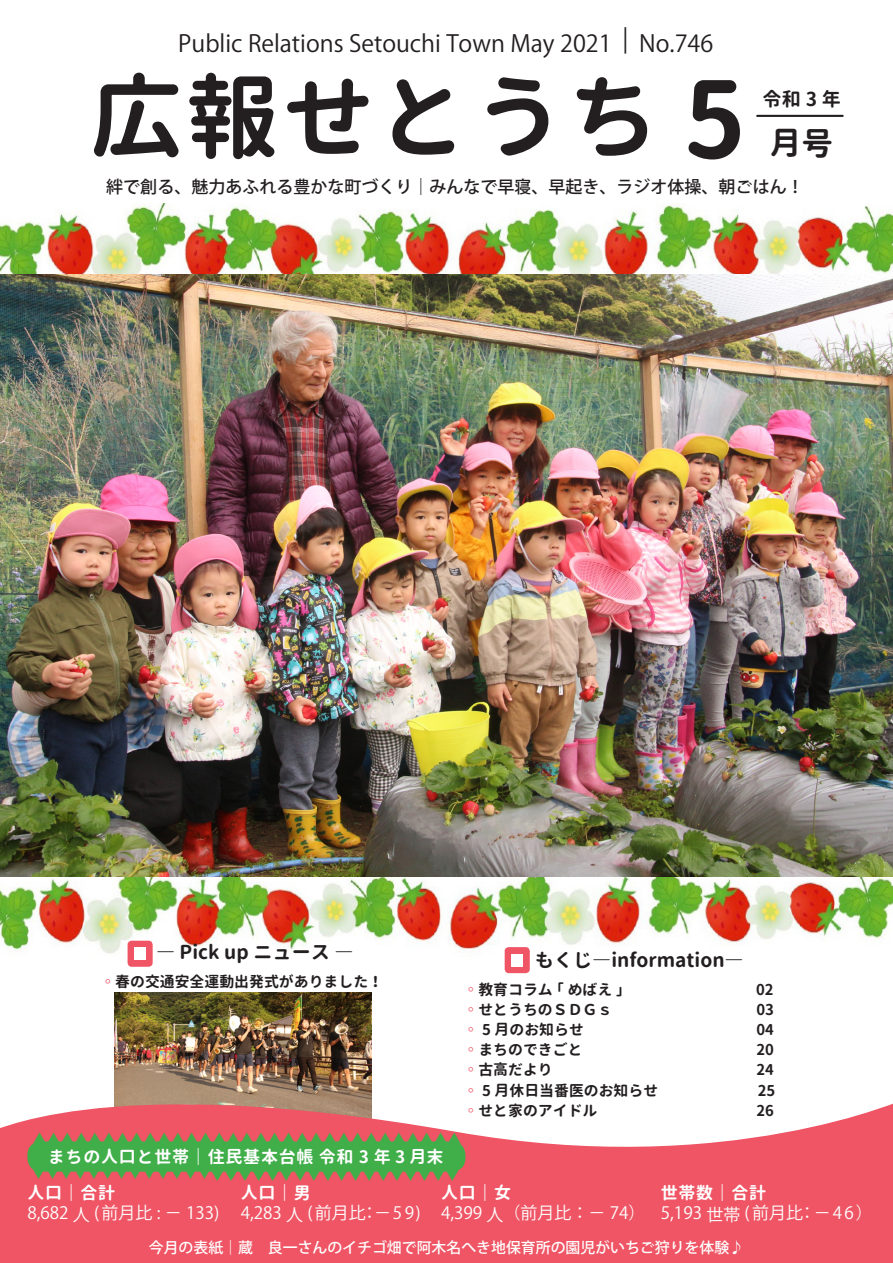
<style>
.page{position:relative;width:893px;height:1263px;background:#fff}
.page>*{position:absolute;margin:0;border:0;box-sizing:border-box;transform-origin:0 0}
.t1{font:700 105.3px "Gen Jyuu Gothic X";color:#231f20}
.t2{font:700 92.85px "Gen Jyuu Gothic X";letter-spacing:.02em;color:#231f20}
.t3{font:700 31.95px "Gen Jyuu Gothic X";color:#231f20}
.t4{font:23.4px "Koz Go Pro";color:#231f20}
.t5{font:700 19.2px "Gen Jyuu Gothic X";color:#231f20}
.t6{font:700 17.1px "Gen Jyuu Gothic X";letter-spacing:.04em;color:#fff}
.t7{font:16.95px "Koz Go Pro";color:#fff}
.t8{font:500 16.95px "Koz Go Pro";color:#231f20}
.t9{font:700 16.95px "Gen Jyuu Gothic X";letter-spacing:.04em;color:#fff}
.t10{font:700 14.85px "Gen Jyuu Gothic X";color:#231f20}
.t11{font:500 14.85px "Koz Go Pro";color:#fff}
.t12{font:700 13.8px "Koz Min Pro";color:#40ae49}
.s1{color:#ef5565}
</style>
<div class="page">
<hr style="left:757px;top:115px;width:86px;height:2px;background:#231f20">
<img style="left:115px;top:993px;width:257px;height:74px">
<img style="left:0;top:204px;width:893px;height:71px">
<img style="left:0;top:876px;width:893px;height:80px">
<img style="left:0;top:275px;width:893px;height:601px">
<div style="left:505px;top:947px;width:25px;height:26px;background:#ef5565;border-radius:4px"></div>
<div style="left:511px;top:954px;width:12px;height:12px;background:#fff"></div>
<div style="left:128px;top:941px;width:25px;height:26px;background:#ef5565;border-radius:4px"></div>
<div style="left:134px;top:947px;width:12px;height:13px;background:#fff"></div>
<svg style="left:0;top:1067px;width:893px;height:108px"></svg>
<div style="left:27px;top:1141px;width:438px;height:30px;background:#40ae49;border-radius:14px"></div>
<div style="left:0;top:1175px;width:893px;height:88px;background:#ef5565"></div>
<svg style="left:892px;top:835px;width:1px;height:63px"></svg>
<svg style="left:857px;top:927px;width:36px;height:29px"></svg>
<h3 class="t4" style="left:178px;top:28px;width:435px">Public Relations Setouchi Town May 2021</h3>
<h3 class="t4" style="left:622px;top:24px;width:7px">|</h3>
<h3 class="t4" style="left:639px;top:28px;width:76px">No.746</h3>
<h2 class="t2" style="left:90px;top:49px;width:571px">広報せとうち</h2>
<h1 class="t1" style="left:684px;top:42px;width:63px">5</h1>
<p class="t5" style="left:763px;top:85px;width:80px">令和3年</p>
<h3 class="t3" style="left:770px;top:120px;width:65px">月号</h3>
<p class="t8" style="left:89px;top:176px;width:716px">　絆で創る、魅力あふれる豊かな町づくり｜みんなで早寝、早起き、ラジオ体操、朝ごはん!</p>
<p class="t5" style="left:156px;top:938px;width:199px">― Pick up ニュース ―</p>
<p class="t10" style="left:100px;top:970px;width:284px"><span class="s1">◦</span>春の交通安全運動出発式がありました!</p>
<p class="t5" style="left:535px;top:946px;width:210px">もくじ―information―</p>
<p class="t10" style="left:463px;top:978px;width:161px"><span class="s1">◦</span>教育コラム｢めばえ「</p>
<p class="t10" style="left:756px;top:978px;width:19px">02</p>
<p class="t10" style="left:463px;top:998px;width:150px"><span class="s1">◦</span>せとうちのＳＤＧｓ</p>
<p class="t10" style="left:756px;top:998px;width:19px">03</p>
<p class="t10" style="left:463px;top:1019px;width:122px"><span class="s1">◦</span> 5 月のお知らせ</p>
<p class="t10" style="left:756px;top:1019px;width:19px">04</p>
<p class="t10" style="left:463px;top:1039px;width:121px"><span class="s1">◦</span>まちのできごと</p>
<p class="t10" style="left:756px;top:1039px;width:19px">20</p>
<p class="t10" style="left:463px;top:1059px;width:91px"><span class="s1">◦</span>古高だより</p>
<p class="t10" style="left:756px;top:1059px;width:19px">24</p>
<p class="t10" style="left:463px;top:1079px;width:196px"><span class="s1">◦</span> 5 月休日当番医のお知らせ</p>
<p class="t10" style="left:758px;top:1079px;width:19px">25</p>
<p class="t10" style="left:463px;top:1099px;width:135px"><span class="s1">◦</span>せと家のアイドル</p>
<p class="t10" style="left:756px;top:1099px;width:19px">26</p>
<p class="t12" style="left:33px;top:1129px;width:430px">▲▲▲▲▲▲▲▲▲▲▲▲▲▲▲▲▲▲▲▲▲▲▲▲▲▲▲▲▲▲▲</p>
<p class="t6" style="left:48px;top:1144px;width:397px">まちの人口と世帯｜住民基本台帳令和 3 年 3 月末</p>
<p class="t9" style="left:27px;top:1180px;width:89px">人口｜合計</p>
<p class="t7" style="left:94px;top:1201px;width:127px">(前月比 －: 133(</p>
<p class="t12" style="left:32px;top:1162px;width:250px">▼▼▼▼▼▼▼▼▼▼▼▼▼▼▼▼▼▼</p>
<p class="t12" style="left:210px;top:1164px;width:250px">▼▼▼▼▼▼▼▼▼▼▼▼▼▼▼▼▼▼</p>
<p class="t9" style="left:241px;top:1180px;width:72px">人口｜男</p>
<p class="t9" style="left:441px;top:1180px;width:72px">人口｜女</p>
<p class="t9" style="left:661px;top:1180px;width:107px">世帯数｜合計</p>
<p class="t7" style="left:307px;top:1201px;width:60px">(前月比</p>
<p class="t7" style="left:504px;top:1201px;width:144px">（前月比：－ 74(</p>
<p class="t7" style="left:745px;top:1201px;width:60px">(前月比</p>
<p class="t7" style="left:799px;top:1201px;width:76px">：－46(</p>
<p class="t7" style="left:361px;top:1201px;width:61px">：－59(</p>
<p class="t7" style="left:27px;top:1201px;width:43px">8,682</p>
<p class="t7" style="left:661px;top:1201px;width:43px">5,193</p>
<p class="t11" style="left:149px;top:1238px;width:597px">今月の表紙｜蔵　良一さんのイチゴ畑で阿木名へき地保育所の園児がいちご狩りを体験♪</p>
<p class="t7" style="left:241px;top:1201px;width:43px">4,283</p>
<p class="t7" style="left:441px;top:1201px;width:43px">4,399</p>
<p class="t7" style="left:706px;top:1203px;width:36px">世帯</p>
<p class="t7" style="left:73px;top:1203px;width:19px">人</p>
<p class="t7" style="left:286px;top:1203px;width:19px">人</p>
<p class="t7" style="left:487px;top:1203px;width:19px">人</p>
</div>
